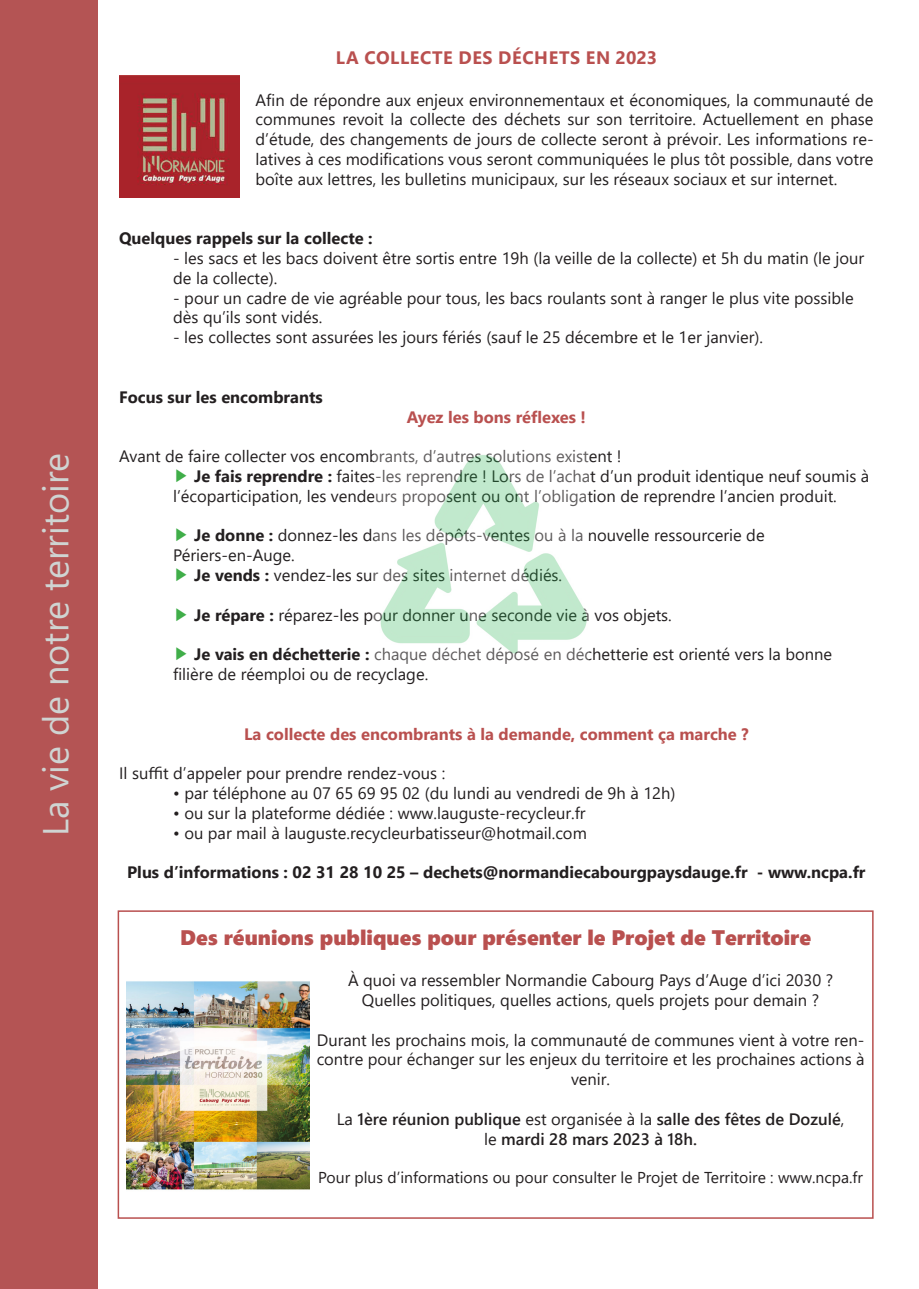
<style>
.page{position:relative;width:919px;height:1289px;background:#fff}
.page>*{position:absolute;margin:0;border:0;box-sizing:border-box;transform-origin:0 0}
.t1{font:36px "Segoe UI";color:#cfd4d2}
.Style_de_paragraphe{font:21px "Segoe UI Black";color:#b9504f}
.Style_de_paragraphe-2{font:700 18px "Segoe UI";letter-spacing:.035em;color:#b9504f}
.Style_de_paragraphe-3{font:16.5px/19.8px "Segoe UI";color:#231f20}
.Style_de_paragraphe-4{font:700 16.5px "Segoe UI";color:#231f20}
.Style_de_paragraphe-5{font:600 16.5px "Segoe UI";color:#231f20}
.Style_de_paragraphe-6{font:700 16.5px "Segoe UI";color:#b9504f}
.Style_de_paragraphe-7{font:15.75px "Segoe UI";color:#231f20}
.s1{font-family:"Adobe Myungjo Std";font-weight:500;color:#40ae49}
.s2{font-weight:700}
.s3{font-weight:400}
</style>
<div class="page">
<img style="left:380px;top:455px;width:207px;height:199px">
<div style="left:0;top:0;width:98px;height:1288px;background:#b45454"></div>
<div style="left:118px;top:910px;width:755px;height:308px;border:2px solid #b9504f"></div>
<img style="left:126px;top:981px;width:183px;height:209px">
<img style="left:119px;top:75px;width:120px;height:123px">
<p class="t1" style="left:22px;top:836px;width:384px;rotate:-90deg">La vie de notre territoire</p>
<p class="Style_de_paragraphe-2" style="left:336px;top:41px;width:323px">LA COLLECTE DES DÉCHETS EN 2023</p>
<p class="Style_de_paragraphe-3" style="left:255px;top:88px;width:619px;text-align:justify">Afin de répondre aux enjeux environnementaux et économiques, la communauté de communes revoit la collecte des déchets sur son territoire. Actuellement en phase d’étude, des changements de jours de collecte seront à prévoir. Les informations re&shy;latives à ces modifications vous seront communiquées le plus tôt possible, dans votre boîte aux lettres, les bulletins municipaux, sur les réseaux sociaux et sur internet.</p>
<p class="Style_de_paragraphe-4" style="left:119px;top:223px;width:255px">Quelques rappels sur la collecte :</p>
<p class="Style_de_paragraphe-3" style="left:173px;top:247px;width:692px">- les sacs et les bacs doivent être sortis entre 19h (la veille de la collecte) et 5h du matin (le jour de la collecte).</p>
<p class="Style_de_paragraphe-3" style="left:173px;top:286px;width:682px">- pour un cadre de vie agréable pour tous, les bacs roulants sont à ranger le plus vite possible dès qu’ils sont vidés.</p>
<p class="Style_de_paragraphe-3" style="left:173px;top:326px;width:591px">- les collectes sont assurées les jours fériés (sauf le 25 décembre et le 1er janvier).</p>
<p class="Style_de_paragraphe-4" style="left:119px;top:381px;width:205px">Focus sur les encombrants</p>
<p class="Style_de_paragraphe-6" style="left:406px;top:401px;width:181px">Ayez les bons réflexes !</p>
<p class="Style_de_paragraphe-3" style="left:119px;top:445px;width:504px">Avant de faire collecter vos encombrants, d’autres solutions existent !</p>
<p class="Style_de_paragraphe-3" style="left:173px;top:465px;width:697px"><span class="s1">▶</span> <span class="s2">Je fais reprendre :</span> faites-les reprendre ! Lors de l’achat d’un produit identique neuf soumis à l’écoparticipation, les vendeurs proposent ou ont l’obligation de reprendre l’ancien produit.</p>
<p class="Style_de_paragraphe-3" style="left:173px;top:524px;width:593px"><span class="s1">▶</span> <span class="s2">Je donne :</span> donnez-les dans les dépôts-ventes ou à la nouvelle ressourcerie de</p>
<p class="Style_de_paragraphe-3" style="left:173px;top:544px;width:123px">Périers-en-Auge.</p>
<p class="Style_de_paragraphe-3" style="left:173px;top:564px;width:390px"><span class="s1">▶</span> <span class="s2">Je vends :</span> vendez-les sur des sites internet dédiés.</p>
<p class="Style_de_paragraphe-3" style="left:173px;top:603px;width:500px"><span class="s1">▶</span> <span class="s2">Je répare :</span> réparez-les pour donner une seconde vie à vos objets.</p>
<p class="Style_de_paragraphe-3" style="left:173px;top:643px;width:660px"><span class="s1">▶</span> <span class="s2">Je vais en déchetterie :</span> chaque déchet déposé en déchetterie est orienté vers la bonne filière de réemploi ou de recyclage.</p>
<p class="Style_de_paragraphe-6" style="left:244px;top:718px;width:506px">La collecte des encombrants à la demande, comment ça marche ?</p>
<p class="Style_de_paragraphe-3" style="left:119px;top:762px;width:327px">Il suffit d’appeler pour prendre rendez-vous :</p>
<p class="Style_de_paragraphe-3" style="left:173px;top:781px;width:503px">• par téléphone au 07 65 69 95 02 (du lundi au vendredi de 9h à 12h)</p>
<p class="Style_de_paragraphe-3" style="left:173px;top:801px;width:414px">• ou sur la plateforme dédiée : www.lauguste-recycleur.fr</p>
<p class="Style_de_paragraphe-3" style="left:173px;top:821px;width:415px">• ou par mail à lauguste.recycleurbatisseur@hotmail.com</p>
<p class="Style_de_paragraphe-4" style="left:127px;top:856px;width:739px">Plus d’informations : 02 31 28 10 25 – dechets@normandiecabourgpaysdauge.fr - www.ncpa.fr</p>
<p class="Style_de_paragraphe" style="left:180px;top:922px;width:632px">Des réunions publiques pour présenter le Projet de Territoire</p>
<p class="Style_de_paragraphe-3" style="left:348px;top:968px;width:486px">À quoi va ressembler Normandie Cabourg Pays d’Auge d’ici 2030 ?</p>
<p class="Style_de_paragraphe-3" style="left:362px;top:988px;width:459px">Quelles politiques, quelles actions, quels projets pour demain ?</p>
<p class="Style_de_paragraphe-3" style="left:316px;top:1028px;width:549px;text-align:center">Durant les prochains mois, la communauté de communes vient à votre ren&shy;contre pour échanger sur les enjeux du territoire et les prochaines actions à venir.</p>
<p class="Style_de_paragraphe-5" style="left:337px;top:1103px;width:509px"><span class="s3">La</span> 1ère réunion publique <span class="s3">est organisée à la</span> salle des fêtes de Dozulé<span class="s3">,</span></p>
<p class="Style_de_paragraphe-5" style="left:484px;top:1123px;width:214px"><span class="s3">le</span> mardi 28 mars 2023 à 18h.</p>
<p class="Style_de_paragraphe-7" style="left:318px;top:1162px;width:546px">Pour plus d’informations ou pour consulter le Projet de Territoire : www.ncpa.fr</p>
</div>
